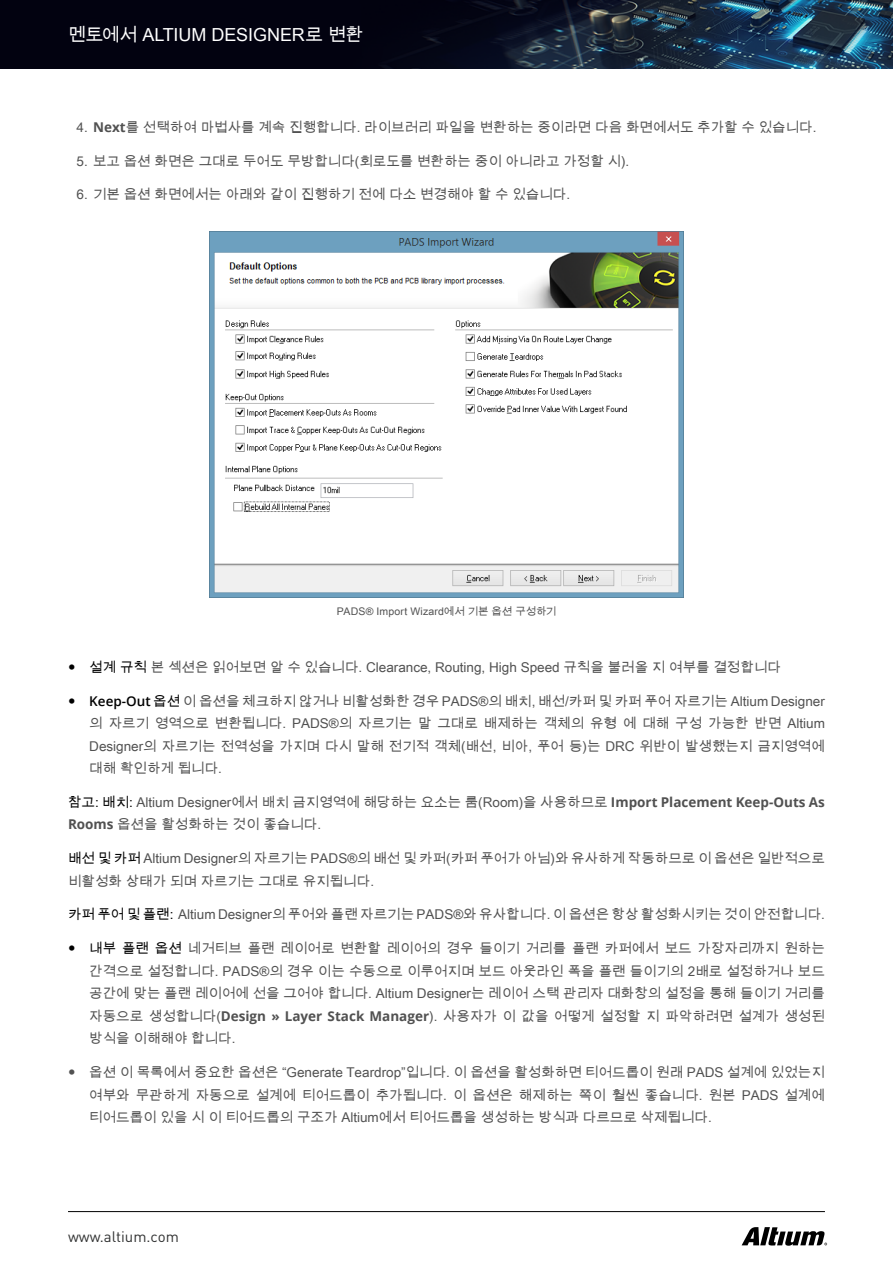
<style>
.page{position:relative;width:893px;height:1263px;background:#fff}
.page>*{position:absolute;margin:0;border:0;box-sizing:border-box;transform-origin:0 0}
.t1{font:18px "Arial Unicode MS";letter-spacing:-.005em;color:#fff}
.t2{font:15px "DIN Pro";color:#313232}
.t3{font:13.5px/22.5px "Arial Unicode MS";color:#515151;text-align:justify}
.t4{font:10.5px "Arial Unicode MS";letter-spacing:.015em;color:#515151}
.s1{font-family:"Open Sans";font-weight:700}
.s2{color:#000}
.s3{font-family:"Open Sans";font-weight:600;color:#000}
</style>
<div class="page">
<img style="left:0;top:0;width:893px;height:68px">
<svg style="left:742px;top:1227px;width:85px;height:19px"></svg>
<hr style="left:68px;top:1211px;width:757px;height:1px;background:#000">
<img style="left:209px;top:232px;width:475px;height:366px">
<h1 class="t1" style="left:68px;top:22px;width:297px">멘토에서 ALTIUM DESIGNER로 변환</h1>
<p class="t3" style="left:77px;top:116px;width:741px">4. <span class="s1">Next</span>를 선택하여 마법사를 계속 진행합니다. 라이브러리 파일을 변환하는 중이라면 다음 화면에서도 추가할 수 있습니다.</p>
<p class="t3" style="left:77px;top:149px;width:554px">5. 보고 옵션 화면은 그대로 두어도 무방합니다(회로도를 변환하는 중이 아니라고 가정할 시).</p>
<p class="t3" style="left:77px;top:183px;width:495px">6. 기본 옵션 화면에서는 아래와 같이 진행하기 전에 다소 변경해야 할 수 있습니다.</p>
<p class="t4" style="left:337px;top:603px;width:221px">PADS® Import Wizard에서 기본 옵션 구성하기</p>
<p class="t3" style="left:89px;top:656px;width:693px"><span class="s2">설계 규칙</span> 본 섹션은 읽어보면 알 수 있습니다. Clearance, Routing, High Speed 규칙을 불러올 지 여부를 결정합니다</p>
<p class="t3" style="left:89px;top:689px;width:737px"><span class="s3">Keep-Out</span> <span class="s2">옵션</span> 이 옵션을 체크하지 않거나 비활성화한 경우 PADS®의 배치, 배선/카퍼 및 카퍼 푸어 자르기는 Altium Designer 의 자르기 영역으로 변환됩니다. PADS®의 자르기는 말 그대로 배제하는 객체의 유형 에 대해 구성 가능한 반면 Altium Designer의 자르기는 전역성을 가지며 다시 말해 전기적 객체(배선, 비아, 푸어 등)는 DRC 위반이 발생했는지 금지영역에 대해 확인하게 됩니다.</p>
<p class="t3" style="left:68px;top:791px;width:758px"><span class="s2">참고: 배치:</span> Altium Designer에서 배치 금지영역에 해당하는 요소는 룸(Room)을 사용하므로 <span class="s1">Import Placement Keep-Outs As<br>Rooms</span> 옵션을 활성화하는 것이 좋습니다.</p>
<p class="t3" style="left:68px;top:847px;width:758px"><span class="s2">배선 및 카퍼</span> Altium Designer의 자르기는 PADS®의 배선 및 카퍼(카퍼 푸어가 아님)와 유사하게 작동하므로 이 옵션은 일반적으로 비활성화 상태가 되며 자르기는 그대로 유지됩니다.</p>
<p class="t3" style="left:68px;top:903px;width:758px"><span class="s2">카퍼 푸어 및 플랜:</span> Altium Designer의 푸어와 플랜 자르기는 PADS®와 유사합니다. 이 옵션은 항상 활성화시키는 것이 안전합니다.</p>
<p class="t3" style="left:89px;top:937px;width:737px"><span class="s2">내부 플랜 옵션</span> 네거티브 플랜 레이어로 변환할 레이어의 경우 들이기 거리를 플랜 카퍼에서 보드 가장자리까지 원하는 간격으로 설정합니다. PADS®의 경우 이는 수동으로 이루어지며 보드 아웃라인 폭을 플랜 들이기의 2배로 설정하거나 보드 공간에 맞는 플랜 레이어에 선을 그어야 합니다. Altium Designer는 레이어 스택 관리자 대화창의 설정을 통해 들이기 거리를 자동으로 생성합니다(<span class="s1">Design » Layer Stack Manager</span>). 사용자가 이 값을 어떻게 설정할 지 파악하려면 설계가 생성된 방식을 이해해야 합니다.</p>
<p class="t3" style="left:89px;top:1061px;width:737px">옵션 이 목록에서 중요한 옵션은 “Generate Teardrop”입니다. 이 옵션을 활성화하면 티어드롭이 원래 PADS 설계에 있었는지 여부와 무관하게 자동으로 설계에 티어드롭이 추가됩니다. 이 옵션은 해제하는 쪽이 훨씬 좋습니다. 원본 PADS 설계에 티어드롭이 있을 시 이 티어드롭의 구조가 Altium에서 티어드롭을 생성하는 방식과 다르므로 삭제됩니다.</p>
<p class="t2" style="left:68px;top:1226px;width:112px">www.altium.com</p>
</div>
